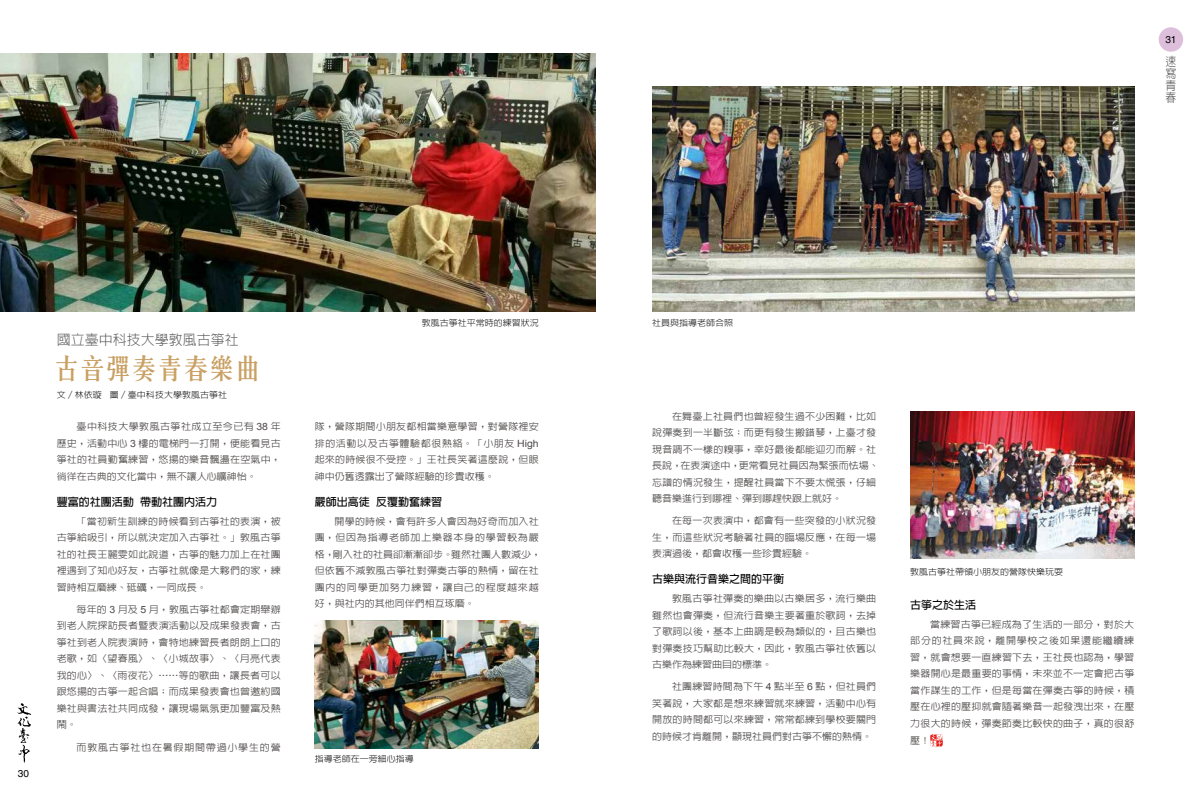
<style>
.page{position:relative;width:1191px;height:794px;background:#fff}
.page>*{position:absolute;margin:0;border:0;box-sizing:border-box;transform-origin:0 0}
.t1{font:500 28px "C Song 3 HK";letter-spacing:-.075em;color:#c9a063}
.t2{font:300 14px "AR Hei B5";color:#595757}
.t3{font:300 12px/12px "AR Hei B5";color:#4c4948;text-align:justify;scale:.9 1}
.t4{font:700 11px "AR Hei B5";color:#000}
.t5{font:10px "Helvetica";color:#000}
.t6{font:500 9.5px/16.5px "AR Hei B5";letter-spacing:.02em;color:#4c4948;text-align:justify;scale:1.05 1}
.t7{font:500 9.5px "AR Hei B5";letter-spacing:.08em;color:#4c4948;scale:1.05 1}
.t8{font:300 8.6px "AR Hei B5";color:#000;scale:1.05 1}
.s1{font-family:"Arial";font-weight:400;font-size:10px}
</style>
<div class="page">
<img style="left:0;top:53px;width:595px;height:259px">
<svg style="left:930px;top:734px;width:13px;height:12px"></svg>
<img style="left:315px;top:620px;width:224px;height:128px">
<img style="left:910px;top:411px;width:224px;height:148px">
<img style="left:652px;top:86px;width:482px;height:226px">
<div style="left:1158px;top:27px;width:25px;height:25px;background:#ddbfdb;border-radius:50%"></div>
<svg style="left:17px;top:703px;width:14px;height:60px"></svg>
<p class="t5" style="left:18px;top:768px;width:13px">30</p>
<h2 class="t2" style="left:57px;top:333px;width:183px">國立臺中科技大學敦風古箏社</h2>
<h1 class="t1" style="left:52px;top:347px;width:211px">古音彈奏青春樂曲</h1>
<p class="t8" style="left:57px;top:391px;width:164px">文／林依璇 圖／臺中科技大學敦風古箏社</p>
<p class="t6" style="left:57px;top:418px;width:215px;text-indent:20px">臺中科技大學敦風古箏社成立至今已有 <span class="s1">38</span> 年歷史，活動中心 <span class="s1">3</span> 樓的電梯門一打開，便能看見古箏社的社員勤奮練習，悠揚的樂音飄盪在空氣中，徜徉在古典的文化當中，無不讓人心曠神怡。</p>
<p class="t4" style="left:57px;top:496px;width:162px">豐富的社團活動 帶動社團內活力</p>
<p class="t6" style="left:57px;top:513px;width:215px;text-indent:20px">「當初新生訓練的時候看到古箏社的表演，被古箏給吸引，所以就決定加入古箏社。」敦風古箏社的社長王麗雯如此說道，古箏的魅力加上在社團裡遇到了知心好友，古箏社就像是大夥們的家，練習時相互磨練、砥礪，一同成長。</p>
<p class="t6" style="left:57px;top:601px;width:215px;text-indent:20px">每年的 <span class="s1">3</span> 月及 <span class="s1">5</span> 月，敦風古箏社都會定期舉辦到老人院探訪長者暨表演活動以及成果發表會，古箏社到老人院表演時，會特地練習長者朗朗上口的老歌，如〈望春風〉、〈小城故事〉、〈月亮代表我的心〉、〈雨夜花〉……等的歌曲，讓長者可以跟悠揚的古箏一起合唱；而成果發表會也曾邀約國樂社與書法社共同成發，讓現場氣氛更加豐富及熱鬧。</p>
<p class="t7" style="left:77px;top:742px;width:196px">而敦風古箏社也在暑假期間帶過小學生的營</p>
<p class="t8" style="left:422px;top:318px;width:113px">敦風古箏社平常時的練習狀況</p>
<p class="t6" style="left:315px;top:418px;width:215px">隊，營隊期間小朋友都相當樂意學習，對營隊裡安排的活動以及古箏體驗都很熱絡。「小朋友 <span class="s1">High</span>起來的時候很不受控。」王社長笑著這麼說，但眼神中仍舊透露出了營隊經驗的珍貴收穫。</p>
<p class="t4" style="left:315px;top:496px;width:129px">嚴師出高徒 反覆勤奮練習</p>
<p class="t6" style="left:315px;top:513px;width:217px;text-align:left;text-indent:20px">開學的時候，會有許多人會因為好奇而加入社團，但因為指導老師加上樂器本身的學習較為嚴格，剛入社的社員卻漸漸卻步。雖然社團人數減少，但依舊不減敦風古箏社對彈奏古箏的熱情，留在社團內的同學更加努力練習，讓自己的程度越來越好，與社內的其他同伴們相互琢磨。</p>
<p class="t8" style="left:315px;top:754px;width:96px">指導老師在一旁細心指導</p>
<p class="t5" style="left:1165px;top:33px;width:13px">31</p>
<p class="t3" style="left:1165px;top:55px;width:13px">速寫青春</p>
<p class="t8" style="left:652px;top:318px;width:79px">社員與指導老師合照</p>
<p class="t6" style="left:652px;top:408px;width:217px;text-align:left;text-indent:20px">在舞臺上社員們也曾經發生過不少困難，比如說彈奏到一半斷弦；而更有發生搬錯琴，上臺才發現音調不一樣的糗事，幸好最後都能迎刃而解。社長說，在表演途中，更常看見社員因為緊張而怯場、忘譜的情況發生，提醒社員當下不要太慌張，仔細聽音樂進行到哪裡、彈到哪趕快跟上就好。</p>
<p class="t6" style="left:652px;top:512px;width:215px;text-indent:20px">在每一次表演中，都會有一些突發的小狀況發生，而這些狀況考驗著社員的臨場反應，在每一場表演過後，都會收穫一些珍貴經驗。</p>
<p class="t4" style="left:652px;top:574px;width:133px">古樂與流行音樂之間的平衡</p>
<p class="t6" style="left:652px;top:590px;width:215px;text-indent:20px">敦風古箏社彈奏的樂曲以古樂居多，流行樂曲雖然也會彈奏，但流行音樂主要著重於歌詞，去掉了歌詞以後，基本上曲調是較為類似的，且古樂也對彈奏技巧幫助比較大，因此，敦風古箏社依舊以古樂作為練習曲目的標準。</p>
<p class="t6" style="left:652px;top:678px;width:215px;text-indent:20px">社團練習時間為下午 <span class="s1">4</span> 點半至 <span class="s1">6</span> 點，但社員們笑著說，大家都是想來練習就來練習，活動中心有開放的時間都可以來練習，常常都練到學校要關門的時候才肯離開，顯現社員們對古箏不懈的熱情。</p>
<p class="t8" style="left:910px;top:567px;width:147px">敦風古箏社帶領小朋友的營隊快樂玩耍</p>
<p class="t4" style="left:910px;top:599px;width:67px">古箏之於生活</p>
<p class="t6" style="left:910px;top:615px;width:215px;text-indent:20px">當練習古箏已經成為了生活的一部分，對於大部分的社員來說，離開學校之後如果還能繼續練習，就會想要一直練習下去，王社長也認為，學習樂器開心是最重要的事情，未來並不一定會把古箏當作謀生的工作，但是每當在彈奏古箏的時候，積壓在心裡的壓抑就會隨著樂音一起發洩出來，在壓力很大的時候，彈奏節奏比較快的曲子，真的很舒</p>
<p class="t6" style="left:910px;top:732px;width:21px">壓！</p>
</div>
